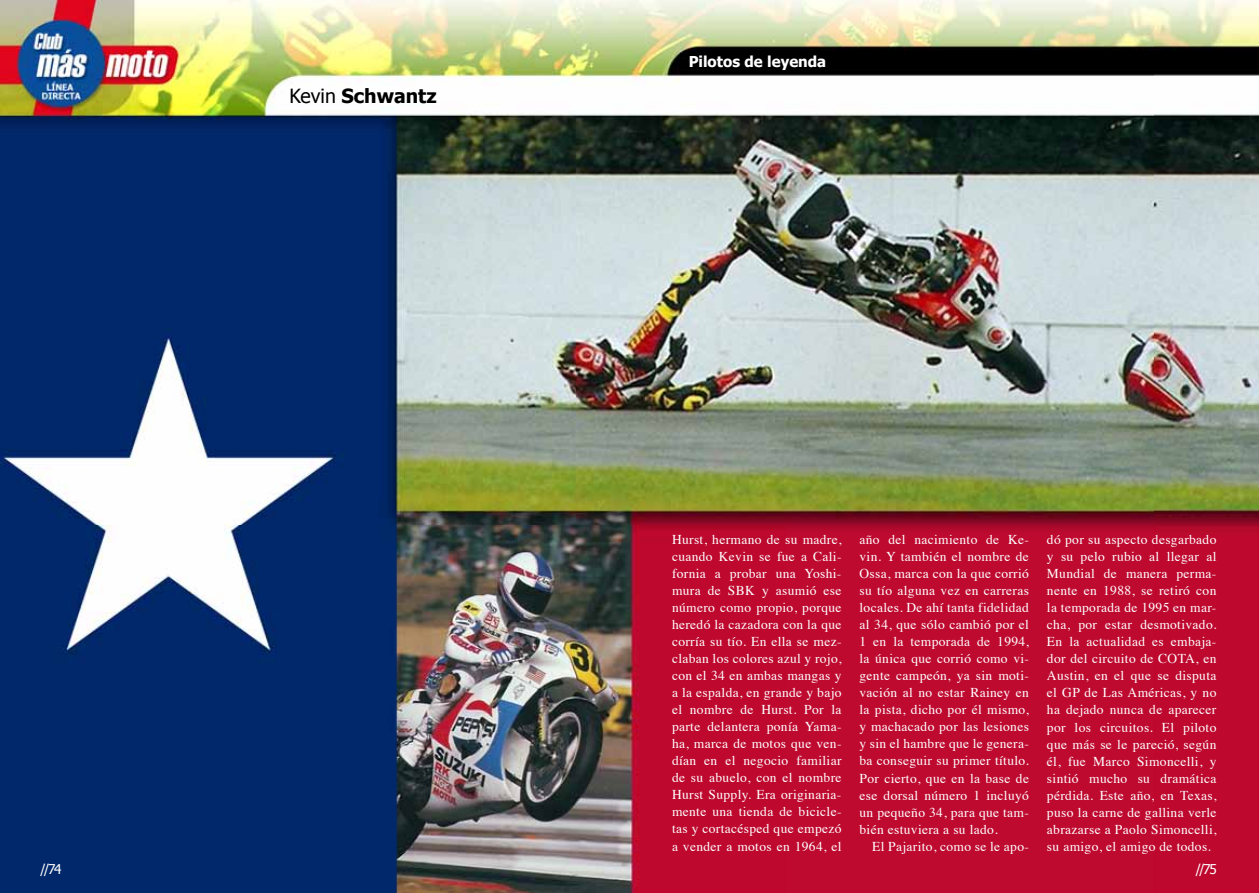
<style>
.page{position:relative;width:1259px;height:893px;background:#fff}
.page>*{position:absolute;margin:0;border:0;box-sizing:border-box;transform-origin:0 0}
.t1{font:700 19.5px "Tahoma";color:#000}
.t2{font:700 15px "Tahoma";color:#fff}
.t3{font:13.5px/17px "Times";letter-spacing:.025em;color:#fff;text-align:justify}
.t4{font:13.5px "Tahoma";color:#fff}
.s1{font-weight:400}
</style>
<div class="page">
<img style="left:0;top:0;width:1154px;height:525px">
<img style="left:1154px;top:0;width:105px;height:893px">
<img style="left:0;top:525px;width:786px;height:368px">
<div style="left:786px;top:525px;width:369px;height:368px;background:#bf0a30"></div>
<h1 class="t1" style="left:290px;top:82px;width:148px"><span class="s1">Kevin</span> Schwantz</h1>
<p class="t2" style="left:688px;top:51px;width:139px">Pilotos de leyenda</p>
<p class="t3" style="left:672px;top:530px;width:171px">Hurst, hermano de su madre, cuando Kevin se fue a Cali&shy;fornia a probar una Yoshi&shy;mura de SBK y asumió ese número como propio, porque heredó la cazadora con la que corría su tío. En ella se mez&shy;claban los colores azul y rojo, con el 34 en ambas mangas y a la espalda, en grande y bajo el nombre de Hurst. Por la parte delantera ponía Yama&shy;ha, marca de motos que ven&shy;dían en el negocio familiar de su abuelo, con el nombre Hurst Supply. Era originaria&shy;mente una tienda de bicicle&shy;tas y cortacésped que empezó a vender a motos en 1964, el</p>
<p class="t3" style="left:859px;top:530px;width:171px">año del nacimiento de Ke&shy;vin. Y también el nombre de Ossa, marca con la que corrió su tío alguna vez en carreras locales. De ahí tanta fidelidad al 34, que sólo cambió por el 1 en la temporada de 1994, la única que corrió como vi&shy;gente campeón, ya sin moti&shy;vación al no estar Rainey en la pista, dicho por él mismo, y machacado por las lesiones y sin el hambre que le genera&shy;ba conseguir su primer título.<br>Por cierto, que en la base de ese dorsal número 1 incluyó un pequeño 34, para que tam&shy;bién estuviera a su lado.</p>
<p class="t3" style="left:872px;top:836px;width:158px">El Pajarito, como se le apo-</p>
<p class="t3" style="left:1047px;top:530px;width:171px">dó por su aspecto desgarbado y su pelo rubio al llegar al Mundial de manera perma&shy;nente en 1988, se retiró con la temporada de 1995 en mar&shy;cha, por estar desmotivado.<br>En la actualidad es embaja&shy;dor del circuito de COTA, en Austin, en el que se disputa el GP de Las Américas, y no ha dejado nunca de aparecer por los circuitos. El piloto que más se le pareció, según él, fue Marco Simoncelli, y sintió mucho su dramática pérdida. Este año, en Texas, puso la carne de gallina verle abrazarse a Paolo Simoncelli, su amigo, el amigo de todos.</p>
<p class="t4" style="left:40px;top:860px;width:23px">//74</p>
<p class="t4" style="left:1195px;top:860px;width:23px">//75</p>
</div>
